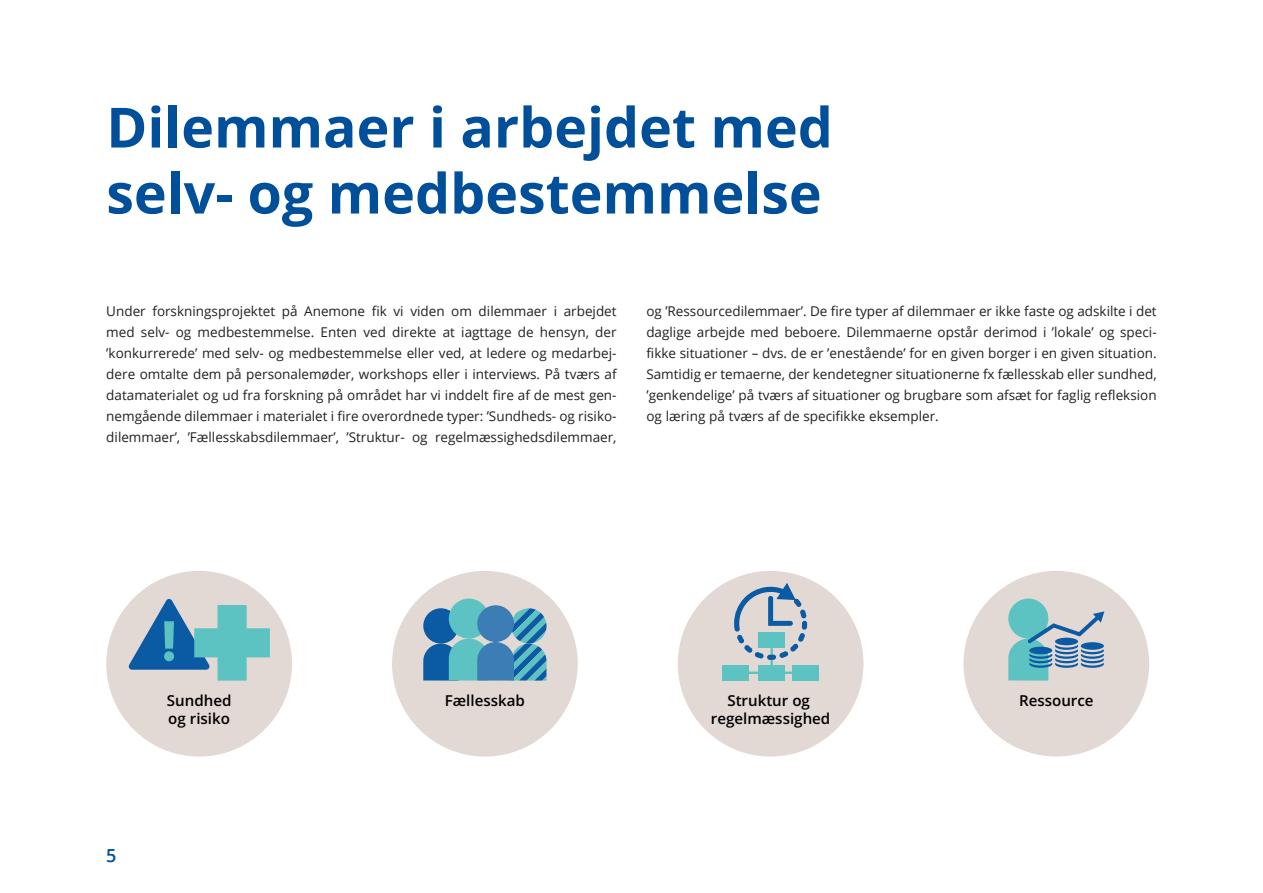
<style>
.page{position:relative;width:1263px;height:893px;background:#fff}
.page>*{position:absolute;margin:0;border:0;box-sizing:border-box;transform-origin:0 0}
.Rubrik_1{font:700 55.5px/66px "Open Sans";color:#004f9b}
.t1{font:600 18px "Open Sans";color:#004f9b}
.t2{font:600 15.15px "Open Sans";color:#000001}
.Brød{font:13.5px/21px "Open Sans";color:#231f20;text-align:justify}
</style>
<div class="page">
<div style="left:963px;top:571px;width:186px;height:186px;background:#e2d8d4;border-radius:50%"></div>
<div style="left:1008px;top:599px;width:40px;height:40px;background:#5cc3c2;border-radius:50%"></div>
<svg style="left:1008px;top:611px;width:96px;height:70px"></svg>
<div style="left:678px;top:571px;width:185px;height:186px;background:#e2d8d4;border-radius:50%"></div>
<div style="left:392px;top:571px;width:186px;height:186px;background:#e2d8d4;border-radius:50%"></div>
<div style="left:106px;top:571px;width:186px;height:186px;background:#e2d8d4;border-radius:50%"></div>
<div style="left:792px;top:665px;width:27px;height:16px;background:#5cc3c2"></div>
<div style="left:759px;top:665px;width:26px;height:16px;background:#5cc3c2"></div>
<div style="left:723px;top:665px;width:26px;height:16px;background:#5cc3c2"></div>
<svg style="left:734px;top:583px;width:74px;height:96px"></svg>
<svg style="left:128px;top:599px;width:142px;height:82px"></svg>
<div style="left:449px;top:599px;width:40px;height:40px;background:#5cc3c2;border-radius:50%"></div>
<svg style="left:477px;top:605px;width:37px;height:37px"></svg>
<svg style="left:423px;top:608px;width:123px;height:73px"></svg>
<h2 class="Rubrik_1" style="left:106px;top:93px;width:728px">Dilemmaer i arbejdet med selv- og medbestemmelse</h2>
<p class="Brød" style="left:106px;top:300px;width:512px">Under forskningsprojektet på Anemone fik vi viden om dilemmaer i arbejdet med selv- og medbestemmelse. Enten ved direkte at iagttage de hensyn, der ’konkurrerede’ med selv- og medbestemmelse eller ved, at ledere og medarbej&shy;dere omtalte dem på personalemøder, workshops eller i interviews. På tværs af datamaterialet og ud fra forskning på området har vi inddelt fire af de mest gen&shy;nemgående dilemmaer i materialet i fire overordnede typer: ’Sundheds- og risiko&shy;dilemmaer’, ’Fællesskabsdilemmaer’, ’Struktur- og regelmæssighedsdilemmaer,</p>
<p class="Brød" style="left:646px;top:300px;width:512px">og ’Ressourcedilemmaer’. De fire typer af dilemmaer er ikke faste og adskilte i det daglige arbejde med beboere. Dilemmaerne opstår derimod i ’lokale’ og speci&shy;fikke situationer – dvs. de er ’enestående’ for en given borger i en given situation.<br>Samtidig er temaerne, der kendetegner situationerne fx fællesskab eller sundhed, ’genkendelige’ på tværs af situationer og brugbare som afsæt for faglig refleksion og læring på tværs af de specifikke eksempler.</p>
<h2 class="t1" style="left:106px;top:843px;width:12px">5</h2>
<p class="t2" style="left:167px;top:690px;width:66px">Sundhed</p>
<p class="t2" style="left:445px;top:690px;width:82px">Fællesskab</p>
<p class="t2" style="left:168px;top:708px;width:63px">og risiko</p>
<p class="t2" style="left:727px;top:690px;width:84px">Struktur og</p>
<p class="t2" style="left:1019px;top:690px;width:76px">Ressource</p>
<p class="t2" style="left:711px;top:708px;width:121px">regelmæssighed</p>
</div>
